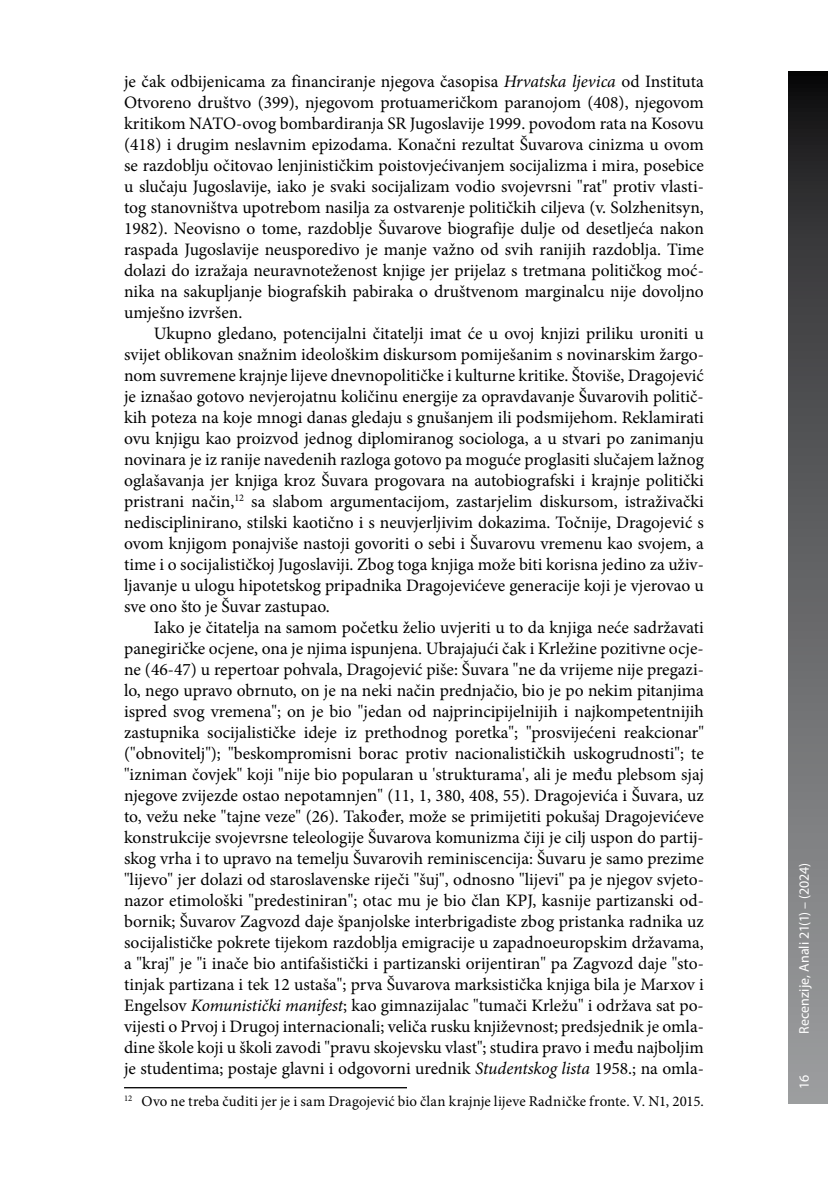
<style>
.page{position:relative;width:828px;height:1180px;background:#fff}
.page>*{position:absolute;margin:0;border:0;box-sizing:border-box;transform-origin:0 0}
.t1{font:17.5px/21px "Minion Pro";color:#000;text-align:justify}
.t2{font:14.88px "Minion Pro";letter-spacing:.01em;color:#000}
.t3{font:14px "Myriad Pro";letter-spacing:.005em;color:#fff}
.s1{font-style:italic}
</style>
<div class="page">
<svg style="left:788px;top:71px;width:40px;height:1032px;background:#606163"></svg>
<hr style="left:124px;top:1087px;width:283px;height:1px;background:#000">
<p class="t1" style="left:124px;top:71px;width:581px">je čak odbijenicama za financiranje njegova časopisa <span class="s1">Hrvatska ljevica</span> od Instituta Otvoreno društvo (399), njegovom protuameričkom paranojom (408), njegovom kritikom NATO-ovog bombardiranja SR Jugoslavije 1999. povodom rata na Kosovu (418) i drugim neslavnim epizodama. Konačni rezultat Šuvarova cinizma u ovom se razdoblju očitovao lenjinističkim poistovjećivanjem socijalizma i mira, posebice u slučaju Jugoslavije, iako je svaki socijalizam vodio svojevrsni "rat" protiv vlasti&shy;tog stanovništva upotrebom nasilja za ostvarenje političkih ciljeva (v. Solzhenitsyn, 1982). Neovisno o tome, razdoblje Šuvarove biografije dulje od desetljeća nakon raspada Jugoslavije neusporedivo je manje važno od svih ranijih razdoblja. Time dolazi do izražaja neuravnoteženost knjige jer prijelaz s tretmana političkog moć&shy;nika na sakupljanje biografskih pabiraka o društvenom marginalcu nije dovoljno umješno izvršen.</p>
<p class="t1" style="left:124px;top:323px;width:581px;text-indent:30px">Ukupno gledano, potencijalni čitatelji imat će u ovoj knjizi priliku uroniti u svijet oblikovan snažnim ideološkim diskursom pomiješanim s novinarskim žargo&shy;nom suvremene krajnje lijeve dnevnopolitičke i kulturne kritike. Štoviše, Dragojević je iznašao gotovo nevjerojatnu količinu energije za opravdavanje Šuvarovih politič&shy;kih poteza na koje mnogi danas gledaju s gnušanjem ili podsmijehom. Reklamirati ovu knjigu kao proizvod jednog diplomiranog sociologa, a u stvari po zanimanju novinara je iz ranije navedenih razloga gotovo pa moguće proglasiti slučajem lažnog oglašavanja jer knjiga kroz Šuvara progovara na autobiografski i krajnje politički pristrani način,<sup>12</sup> sa slabom argumentacijom, zastarjelim diskursom, istraživački nedisciplinirano, stilski kaotično i s neuvjerljivim dokazima. Točnije, Dragojević s ovom knjigom ponajviše nastoji govoriti o sebi i Šuvarovu vremenu kao svojem, a time i o socijalističkoj Jugoslaviji. Zbog toga knjiga može biti korisna jedino za uživ&shy;ljavanje u ulogu hipotetskog pripadnika Dragojevićeve generacije koji je vjerovao u sve ono što je Šuvar zastupao.</p>
<p class="t1" style="left:124px;top:617px;width:581px;text-indent:30px">Iako je čitatelja na samom početku želio uvjeriti u to da knjiga neće sadržavati panegiričke ocjene, ona je njima ispunjena. Ubrajajući čak i Krležine pozitivne ocje&shy;ne (46-47) u repertoar pohvala, Dragojević piše: Šuvara "ne da vrijeme nije pregazi&shy;lo, nego upravo obrnuto, on je na neki način prednjačio, bio je po nekim pitanjima ispred svog vremena"; on je bio "jedan od najprincipijelnijih i najkompetentnijih zastupnika socijalističke ideje iz prethodnog poretka"; "prosvijećeni reakcionar" ("obnovitelj"); "beskompromisni borac protiv nacionalističkih uskogrudnosti"; te "izniman čovjek" koji "nije bio popularan u 'strukturama', ali je među plebsom sjaj njegove zvijezde ostao nepotamnjen" (11, 1, 380, 408, 55). Dragojevića i Šuvara, uz to, vežu neke "tajne veze" (26). Također, može se primijetiti pokušaj Dragojevićeve konstrukcije svojevrsne teleologije Šuvarova komunizma čiji je cilj uspon do partij&shy;skog vrha i to upravo na temelju Šuvarovih reminiscencija: Šuvaru je samo prezime "lijevo" jer dolazi od staroslavenske riječi "šuj", odnosno "lijevi" pa je njegov svjeto&shy;nazor etimološki "predestiniran"; otac mu je bio član KPJ, kasnije partizanski od&shy;bornik; Šuvarov Zagvozd daje španjolske interbrigadiste zbog pristanka radnika uz socijalističke pokrete tijekom razdoblja emigracije u zapadnoeuropskim državama, a "kraj" je "i inače bio antifašistički i partizanski orijentiran" pa Zagvozd daje "sto&shy;tinjak partizana i tek 12 ustaša"; prva Šuvarova marksistička knjiga bila je Marxov i Engelsov <span class="s1">Komunistički manifest</span>; kao gimnazijalac "tumači Krležu" i održava sat po&shy;vijesti o Prvoj i Drugoj internacionali; veliča rusku književnost; predsjednik je omla&shy;dine škole koji u školi zavodi "pravu skojevsku vlast"; studira pravo i među najboljim je studentima; postaje glavni i odgovorni urednik <span class="s1">Studentskog lista</span> 1958.; na omla-</p>
<p class="t2" style="left:124px;top:1091px;width:581px"><sup>12</sup> Ovo ne treba čuditi jer je i sam Dragojević bio član krajnje lijeve Radničke fronte. V. N1, 2015.</p>
<p class="t3" style="left:795px;top:1034px;width:172px;rotate:-90deg">Recenzije, Anali 21(1) – (2024)</p>
<p class="t3" style="left:795px;top:1088px;width:15px;rotate:-90deg">16</p>
</div>
